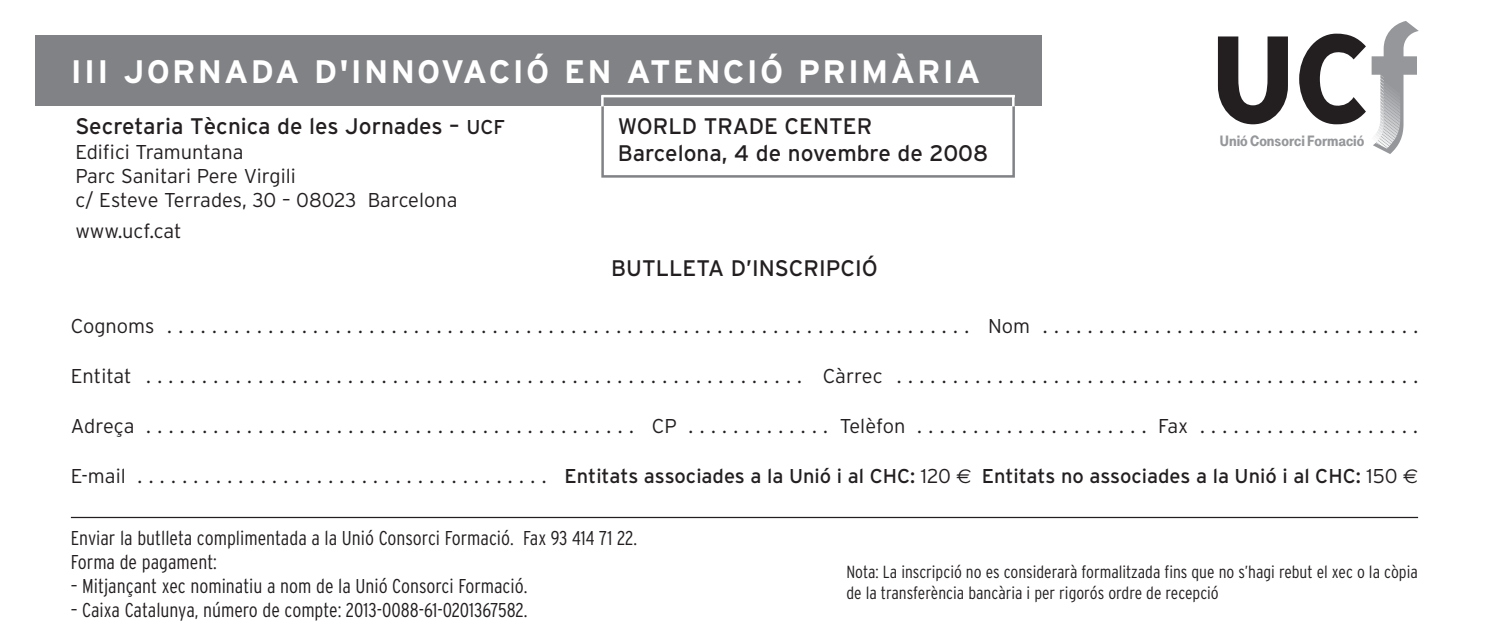
<style>
.page{position:relative;width:1489px;height:638px;background:#fff}
.page>*{position:absolute;margin:0;border:0;box-sizing:border-box;transform-origin:0 0}
.t1{font:800 141.75px "Triplex";color:#231f20}
.t2{font:700 32.5px "Interstate";letter-spacing:.07em;color:#fff}
.t3{font:22.5px/27px "Interstate";color:#231f20}
.t4{font:300 20px/24px "Interstate";color:#231f20}
.t5{font:300 condensed 20px/24px "Interstate";color:#231f20}
.t6{font:20px "Interstate";color:#231f20}
.t7{font:300 condensed 17.5px/21px "Interstate";color:#231f20}
.t8{font:15.75px "Tele Grotesk Ultr";color:#95979a}
.s1{font-size:20px}
.s2{color:#95979a}
.s3{font-weight:300}
.s4{font-family:"Euro Sans"}
</style>
<div class="page">
<div style="left:35px;top:35px;width:1007px;height:71px;background:#808285"></div>
<div style="left:601px;top:103px;width:413px;height:75px;border:2px solid #808285"></div>
<svg style="left:601px;top:97px;width:2px;height:9px"></svg>
<svg style="left:1012px;top:97px;width:2px;height:9px"></svg>
<hr style="left:601px;top:95px;width:413px;height:2px;background:#fff">
<hr style="left:71px;top:517px;width:1346px;height:1px;background:#231f20">
<svg style="left:1374px;top:75px;width:27px;height:72px"></svg>
<h2 class="t2" style="left:71px;top:52px;width:911px">III JORNADA D'INNOVACIÓ EN ATENCIÓ PRIMÀRIA</h2>
<p class="t3" style="left:75px;top:112px;width:431px">Secretaria Tècnica de les Jornades – <span class="s1">UCF</span></p>
<p class="t4" style="left:75px;top:140px;width:383px">Edifici Tramuntana<br>Parc Sanitari Pere Virgili<br>c/ Esteve Terrades, 30 – 08023 Barcelona</p>
<p class="t4" style="left:75px;top:219px;width:108px">www.ucf.cat</p>
<p class="t3" style="left:617px;top:113px;width:372px">WORLD TRADE CENTER<br>Barcelona, 4 de novembre de 2008</p>
<p class="t3" style="left:611px;top:255px;width:268px">BUTLLETA D’INSCRIPCIÓ</p>
<h1 class="t1" style="left:1210px;top:-10px;width:210px">UC<span class="s2">f</span></h1>
<p class="t8" style="left:1219px;top:131px;width:146px">Unió Consorci Formació</p>
<p class="t4" style="left:71px;top:314px;width:1348px">Cognoms ........................................................................ Nom ..................................</p>
<p class="t4" style="left:71px;top:364px;width:1348px">Entitat ........................................................... Càrrec ...............................................</p>
<p class="t4" style="left:71px;top:414px;width:1348px">Adreça ............................................ CP ............. Telèfon ..................... Fax ....................</p>
<p class="t6" style="left:71px;top:464px;width:1348px"><span class="s3">E-mail . . . . . . . . . . . . . . . . . . . . . . . . . . . . . . . . . . . . .</span> Entitats associades a la Unió i al CHC: <span class="s3">120</span> <span class="s4">€</span> Entitats no associades a la Unió i al CHC: <span class="s3">150</span> <span class="s4">€</span></p>
<p class="t5" style="left:71px;top:526px;width:567px">Enviar la butlleta complimentada a la Unió Consorci Formació. Fax 93 414 71 22.<br>Forma de pagament:</p>
<p class="t5" style="left:71px;top:574px;width:458px">– Mitjançant xec nominatiu a nom de la Unió Consorci Formació.</p>
<p class="t5" style="left:71px;top:598px;width:458px">– Caixa Catalunya, número de compte: 2013-0088-61-0201367582.</p>
<p class="t7" style="left:846px;top:561px;width:573px">Nota: La inscripció no es considerarà formalitzada fins que no s’hagi rebut el xec o la còpia de la transferència bancària i per rigorós ordre de recepció</p>
</div>
